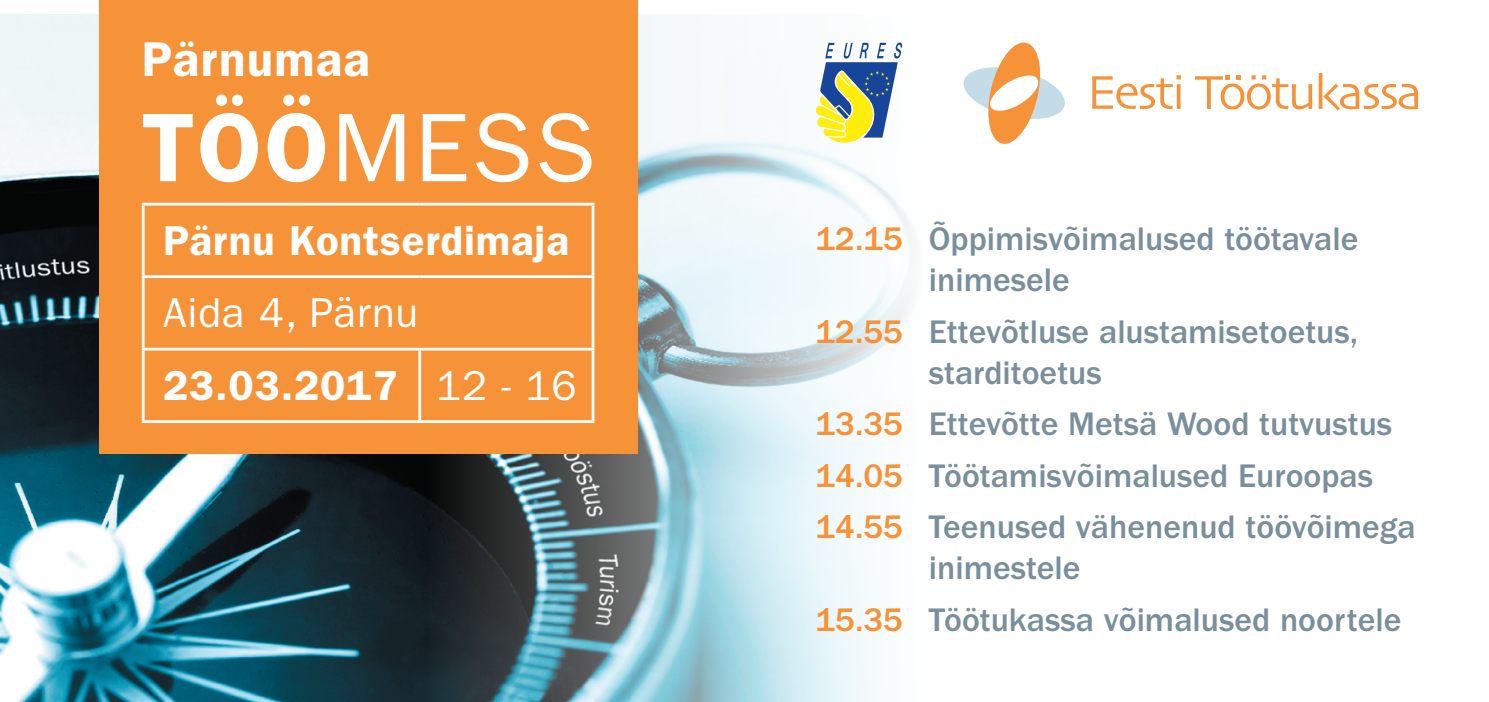
<style>
.page{position:relative;width:1489px;height:702px;background:#fff}
.page>*{position:absolute;margin:0;border:0;box-sizing:border-box;transform-origin:0 0}
.t1{font:98px "ITC Franklin Gothic Std";color:#fff}
.t2{font:600 49px "ITC Franklin Gothic Std";letter-spacing:.025em;color:#fff}
.t3{font:42px/72.5px "ITC Franklin Gothic Std";letter-spacing:.02em;color:#fff}
.t4{font:600 42px "ITC Franklin Gothic Std";letter-spacing:.02em;color:#fff}
.t5{font:500 33.75px/51.5px "ITC Franklin Gothic Std";color:#798f9c}
.s1{font-weight:600}
.s2{color:#f69238}
</style>
<div class="page">
<img style="left:0;top:14px;width:404px;height:688px">
<svg style="left:404px;top:14px;width:505px;height:688px"></svg>
<div style="left:99px;top:0;width:539px;height:454px;background:#f69238"></div>
<hr style="left:142px;top:203px;width:278px;height:2px;background:#fff">
<hr style="left:142px;top:205px;width:3px;height:70px;background:#fff">
<hr style="left:420px;top:203px;width:174px;height:2px;background:#fff">
<hr style="left:591px;top:205px;width:3px;height:70px;background:#fff">
<hr style="left:142px;top:275px;width:278px;height:3px;background:#fff">
<hr style="left:142px;top:278px;width:3px;height:70px;background:#fff">
<hr style="left:420px;top:275px;width:174px;height:3px;background:#fff">
<hr style="left:591px;top:278px;width:3px;height:70px;background:#fff">
<hr style="left:142px;top:348px;width:278px;height:2px;background:#fff">
<hr style="left:142px;top:350px;width:3px;height:70px;background:#fff">
<hr style="left:420px;top:348px;width:174px;height:2px;background:#fff">
<hr style="left:418px;top:350px;width:3px;height:70px;background:#fff">
<hr style="left:591px;top:350px;width:3px;height:70px;background:#fff">
<hr style="left:142px;top:420px;width:278px;height:3px;background:#fff">
<hr style="left:420px;top:420px;width:174px;height:3px;background:#fff">
<svg style="left:1092px;top:75px;width:88px;height:34px"></svg>
<svg style="left:1318px;top:73px;width:99px;height:37px"></svg>
<svg style="left:1195px;top:75px;width:117px;height:34px"></svg>
<svg style="left:963px;top:42px;width:102px;height:102px"></svg>
<svg style="left:813px;top:43px;width:89px;height:113px"></svg>
<h2 class="t2" style="left:142px;top:30px;width:230px">Pärnumaa</h2>
<h1 class="t1" style="left:142px;top:92px;width:455px"><span class="s1">TÖÖ</span>MESS</h1>
<p class="t4" style="left:163px;top:215px;width:407px">Pärnu Kontserdimaja</p>
<p class="t3" style="left:163px;top:277px;width:415px">Aida 4, Pärnu<br><span class="s1">23.03.2017</span> 12 - 16</p>
<p class="t5" style="left:928px;top:219px;width:431px;line-height:41px;text-indent:-113px"><span class="s2">12.15</span> Õppimisvõimalused töötavale inimesele</p>
<p class="t5" style="left:928px;top:311px;width:431px;line-height:41px;text-indent:-113px"><span class="s2">12.55</span> Ettevõtluse alustamisetoetus, starditoetus</p>
<p class="t5" style="left:815px;top:398px;width:601px"><span class="s2">13.35</span> Ettevõtte Metsä Wood tutvustus<br><span class="s2">14.05</span> Töötamisvõimalused Euroopas<br><span class="s2">14.55</span> Teenused vähenenud töövõimega</p>
<p class="t5" style="left:815px;top:542px;width:587px;text-indent:113px">inimestele<br><span class="s2">15.35</span> Töötukassa võimalused noortele</p>
</div>
